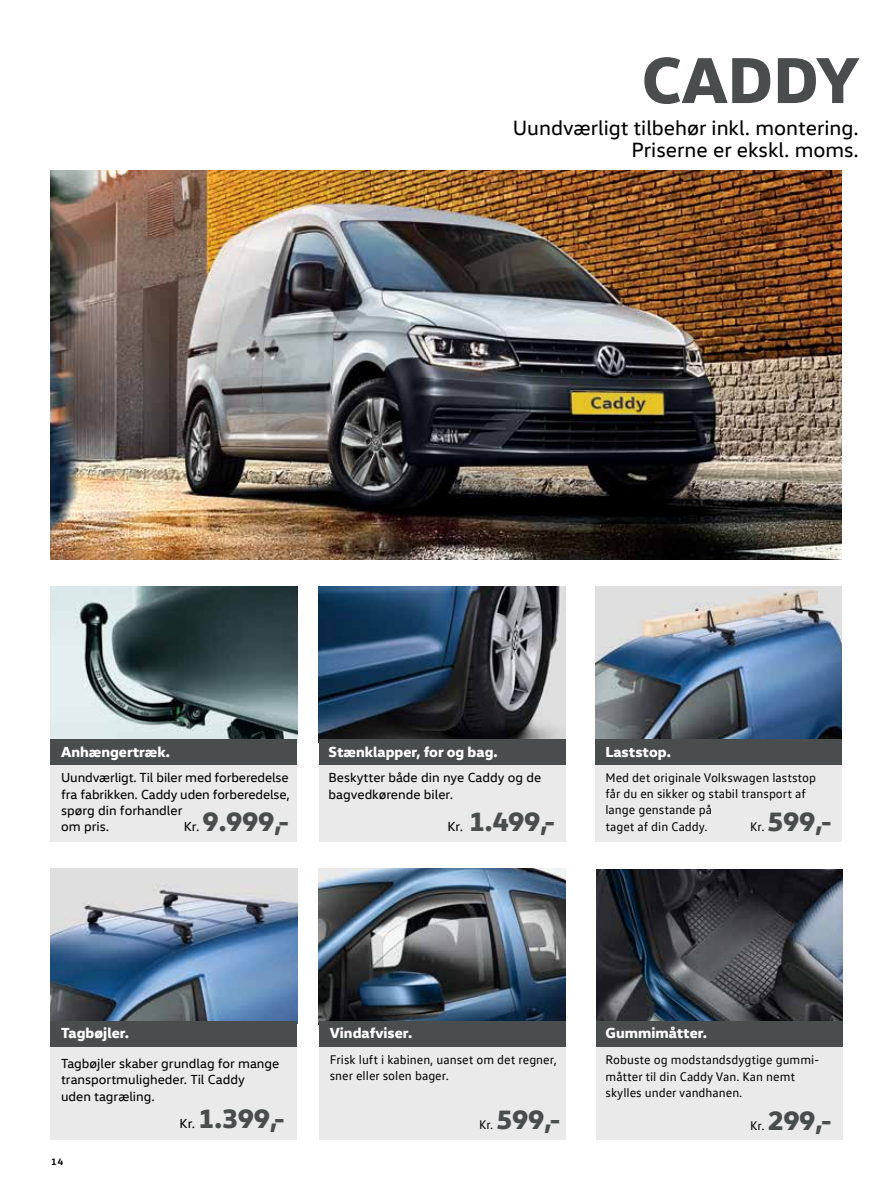
<style>
.page{position:relative;width:893px;height:1191px;background:#fff}
.page>*{position:absolute;margin:0;border:0;box-sizing:border-box;transform-origin:0 0}
.t1{font:800 66px "VW Head";color:#4a4d4d}
.t2{font:800 27px "VW Head";color:#4a4d4d}
.t3{font:21px/22.5px "VW Head";color:#000;text-align:right}
.t4{font:800 14.85px "VW Head";color:#fff}
.t5{font:13.35px/16.4px "VW Head";color:#000}
.t6{font:12.75px/16.4px "VW Text";color:#000}
.t7{font:700 9.45px "VW Head";color:#000}
.s1{font-weight:400;font-size:13.35px;color:#000}
.s2{font-family:"VW Text";font-weight:400;font-size:12.75px;color:#000}
</style>
<div class="page">
<img style="left:50px;top:171px;width:791px;height:388px">
<div style="left:319px;top:752px;width:246px;height:89px;background:#eaeaea"></div>
<img style="left:319px;top:587px;width:246px;height:152px">
<div style="left:319px;top:739px;width:246px;height:25px;background:#4a4d4d"></div>
<div style="left:595px;top:752px;width:247px;height:89px;background:#eaeaea"></div>
<img style="left:595px;top:587px;width:247px;height:152px">
<div style="left:595px;top:739px;width:247px;height:26px;background:#4a4d4d"></div>
<div style="left:50px;top:1041px;width:247px;height:98px;background:#eaeaea"></div>
<img style="left:50px;top:868px;width:247px;height:153px">
<div style="left:50px;top:1021px;width:247px;height:25px;background:#4a4d4d"></div>
<div style="left:319px;top:1041px;width:247px;height:98px;background:#eaeaea"></div>
<img style="left:319px;top:868px;width:247px;height:153px">
<div style="left:319px;top:1021px;width:247px;height:25px;background:#4a4d4d"></div>
<div style="left:50px;top:752px;width:247px;height:89px;background:#eaeaea"></div>
<img style="left:50px;top:587px;width:247px;height:152px">
<div style="left:50px;top:739px;width:247px;height:25px;background:#4a4d4d"></div>
<div style="left:596px;top:1041px;width:247px;height:98px;background:#eaeaea"></div>
<img style="left:596px;top:869px;width:247px;height:152px">
<div style="left:596px;top:1021px;width:247px;height:25px;background:#4a4d4d"></div>
<h1 class="t1" style="left:642px;top:36px;width:219px">CADDY</h1>
<h3 class="t3" style="left:513px;top:115px;width:348px">Uundværligt tilbehør inkl. montering.<br>Priserne er ekskl. moms.</h3>
<p class="t4" style="left:61px;top:741px;width:110px">Anhængertræk.</p>
<p class="t4" style="left:329px;top:741px;width:171px">Stænklapper, for og bag.</p>
<p class="t4" style="left:605px;top:741px;width:67px">Laststop.</p>
<p class="t5" style="left:61px;top:769px;width:230px">Uundværligt. Til biler med forberedelse fra fabrikken. Caddy uden forberedelse, spørg din forhandler<br>om pris.</p>
<h2 class="t2" style="left:184px;top:803px;width:107px"><span class="s1">Kr.</span> 9.999,-</h2>
<p class="t5" style="left:329px;top:769px;width:214px">Beskytter både din nye Caddy og de bagvedkørende biler.</p>
<h2 class="t2" style="left:447px;top:803px;width:109px"><span class="s1">Kr.</span> 1.499,-</h2>
<p class="t6" style="left:605px;top:769px;width:212px">Med det originale Volkswagen laststop får du en sikker og stabil transport af lange genstande på<br>taget af din Caddy.</p>
<h2 class="t2" style="left:750px;top:803px;width:83px"><span class="s2">Kr.</span> 599,-</h2>
<p class="t4" style="left:61px;top:1023px;width:70px">Tagbøjler.</p>
<p class="t5" style="left:61px;top:1054px;width:220px">Tagbøjler skaber grundlag for mange transportmuligheder. Til Caddy<br>uden tagræling.</p>
<h2 class="t2" style="left:180px;top:1101px;width:107px"><span class="s1">Kr.</span> 1.399,-</h2>
<p class="t7" style="left:51px;top:1156px;width:14px">14</p>
<p class="t4" style="left:330px;top:1023px;width:84px">Vindafviser.</p>
<p class="t6" style="left:330px;top:1050px;width:229px">Frisk luft i kabinen, uanset om det regner, sner eller solen bager.</p>
<h2 class="t2" style="left:479px;top:1101px;width:83px"><span class="s2">Kr.</span> 599,-</h2>
<p class="t4" style="left:606px;top:1023px;width:103px">Gummimåtter.</p>
<p class="t6" style="left:606px;top:1051px;width:215px">Robuste og modstandsdygtige gummi&shy;måtter til din Caddy Van. Kan nemt skylles under vandhanen.</p>
<h2 class="t2" style="left:750px;top:1102px;width:83px"><span class="s2">Kr.</span> 299,-</h2>
</div>
